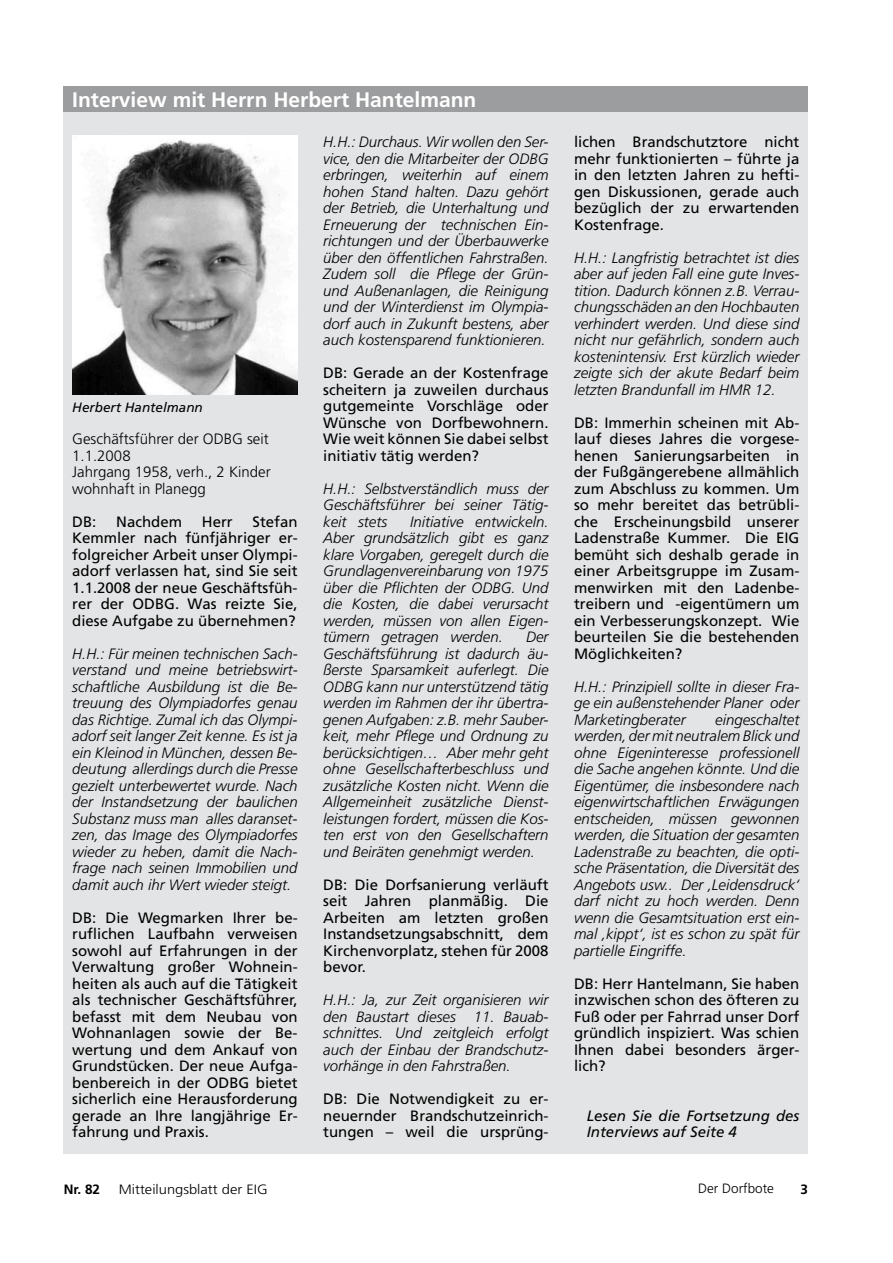
<style>
.page{position:relative;width:893px;height:1263px;background:#fff}
.page>*{position:absolute;margin:0;border:0;box-sizing:border-box;transform-origin:0 0}
.t1{font:700 21px "Frutiger";color:#fff}
.t2{font:italic 300 15px/16.5px "Frutiger";color:#000;text-align:justify}
.t3{font:15px/16.5px "Frutiger";color:#000;text-align:justify}
.t4{font:300 15px/16.5px "Frutiger";color:#000}
.t5{font:italic 15px/16.5px "Frutiger";color:#000}
.t6{font:300 13.5px "Frutiger";color:#000;scale:1.09 1}
.t7{font:italic 13.5px "Frutiger";color:#000}
.t8{font:300 13.5px "Frutiger";color:#000}
.t9{font:700 13.5px "Frutiger";color:#000}
</style>
<div class="page">
<div style="left:64px;top:86px;width:744px;height:1068px;background:#e3e4e5"></div>
<div style="left:64px;top:86px;width:744px;height:26px;background:#9c9d9f"></div>
<img style="left:72px;top:135px;width:226px;height:260px">
<h1 class="t1" style="left:72px;top:88px;width:406px">Interview mit Herrn Herbert Hantelmann</h1>
<p class="t7" style="left:72px;top:399px;width:132px">Herbert Hantelmann</p>
<p class="t4" style="left:72px;top:431px;width:200px">Geschäftsführer der ODBG seit<br>1.1.2008<br>Jahrgang 1958, verh., 2 Kinder wohnhaft in Planegg</p>
<p class="t3" style="left:72px;top:513px;width:227px;text-indent:180px">Stefan Kemmler nach fünfjähriger er&shy;folgreicher Arbeit unser Olympi&shy;adorf verlassen hat, sind Sie seit 1.1.2008 der neue Geschäftsfüh&shy;rer der ODBG. Was reizte Sie, diese Aufgabe zu übernehmen?</p>
<p class="t2" style="left:72px;top:645px;width:227px">H.H.: Für meinen technischen Sach&shy;verstand und meine betriebswirt&shy;schaftliche Ausbildung ist die Be&shy;treuung des Olympiadorfes genau das Richtige. Zumal ich das Olympi&shy;adorf seit langer Zeit kenne. Es ist ja ein Kleinod in München, dessen Be&shy;deutung allerdings durch die Presse gezielt unterbewertet wurde. Nach der Instandsetzung der baulichen Substanz muss man alles daranset&shy;zen, das Image des Olympiadorfes wieder zu heben, damit die Nach&shy;frage nach seinen Immobilien und damit auch ihr Wert wieder steigt.</p>
<p class="t3" style="left:72px;top:909px;width:227px">DB: Die Wegmarken Ihrer be&shy;ruflichen Laufbahn verweisen sowohl auf Erfahrungen in der Verwaltung großer Wohnein&shy;heiten als auch auf die Tätigkeit als technischer Geschäftsführer, befasst mit dem Neubau von Wohnanlagen sowie der Be&shy;wertung und dem Ankauf von Grundstücken. Der neue Aufga&shy;benbereich in der ODBG bietet sicherlich eine Herausforderung gerade an Ihre langjährige Er&shy;fahrung und Praxis.</p>
<p class="t3" style="left:72px;top:513px;width:26px">DB:</p>
<p class="t3" style="left:116px;top:513px;width:67px">Nachdem</p>
<p class="t3" style="left:202px;top:513px;width:32px">Herr</p>
<p class="t2" style="left:323px;top:134px;width:227px">H.H.: Durchaus. Wir wollen den Ser&shy;vice, den die Mitarbeiter der ODBG erbringen, weiterhin auf einem hohen Stand halten. Dazu gehört der Betrieb, die Unterhaltung und Erneuerung der technischen Ein&shy;richtungen und der Überbauwerke über den öffentlichen Fahrstraßen.<br>Zudem soll die Pflege der Grün&shy;und Außenanlagen, die Reinigung und der Winterdienst im Olympia&shy;dorf auch in Zukunft bestens, aber auch kostensparend funktionieren.</p>
<p class="t3" style="left:323px;top:365px;width:227px">DB: Gerade an der Kostenfrage scheitern ja zuweilen durchaus gutgemeinte Vorschläge oder Wünsche von Dorfbewohnern.<br>Wie weit können Sie dabei selbst initiativ tätig werden?</p>
<p class="t2" style="left:323px;top:480px;width:227px">H.H.: Selbstverständlich muss der Geschäftsführer bei seiner Tätig&shy;keit stets</p>
<p class="t2" style="left:323px;top:513px;width:227px;text-indent:87px">Initiative entwickeln.<br>Aber grundsätzlich gibt es ganz klare Vorgaben, geregelt durch die Grundlagenvereinbarung von 1975 über die Pflichten der ODBG. Und die Kosten, die dabei verursacht werden, müssen von allen Eigen&shy;tümern getragen werden.</p>
<p class="t2" style="left:323px;top:629px;width:227px;text-indent:203px">Der Geschäftsführung ist dadurch äu&shy;ßerste Sparsamkeit auferlegt. Die ODBG kann nur unterstützend tätig werden im Rahmen der ihr übertra&shy;genen Aufgaben: z.B. mehr Sauber&shy;keit, mehr Pflege und Ordnung zu berücksichtigen… Aber mehr geht ohne Gesellschafterbeschluss und zusätzliche Kosten nicht. Wenn die Allgemeinheit zusätzliche Dienst&shy;leistungen fordert, müssen die Kos&shy;ten erst von den Gesellschaftern und Beiräten genehmigt werden.</p>
<p class="t3" style="left:323px;top:876px;width:227px">DB: Die Dorfsanierung verläuft seit Jahren planmäßig. Die Arbeiten am letzten großen Instandsetzungsabschnitt, dem Kirchenvorplatz, stehen für 2008 bevor.</p>
<p class="t2" style="left:323px;top:992px;width:227px">H.H.: Ja, zur Zeit organisieren wir den Baustart dieses 11. Bauab&shy;schnittes. Und zeitgleich erfolgt auch der Einbau der Brandschutz&shy;vorhänge in den Fahrstraßen.</p>
<p class="t3" style="left:323px;top:1091px;width:227px">DB: Die Notwendigkeit zu er&shy;neuernder Brandschutzeinrich&shy;tungen – weil die ursprüng-</p>
<p class="t3" style="left:574px;top:134px;width:227px">lichen Brandschutztore nicht mehr funktionierten – führte ja in den letzten Jahren zu hefti&shy;gen Diskussionen, gerade auch bezüglich der zu erwartenden Kostenfrage.</p>
<p class="t2" style="left:574px;top:249px;width:227px">H.H.: Langfristig betrachtet ist dies aber auf jeden Fall eine gute Inves&shy;tition. Dadurch können z.B. Verrau&shy;chungsschäden an den Hochbauten verhindert werden. Und diese sind nicht nur gefährlich, sondern auch kostenintensiv. Erst kürzlich wieder zeigte sich der akute Bedarf beim letzten Brandunfall im HMR 12.</p>
<p class="t3" style="left:574px;top:414px;width:227px">DB: Immerhin scheinen mit Ab&shy;lauf dieses Jahres die vorgese&shy;henen Sanierungsarbeiten in der Fußgängerebene allmählich zum Abschluss zu kommen. Um so mehr bereitet das betrübli&shy;che Erscheinungsbild unserer Ladenstraße Kummer. Die EIG bemüht sich deshalb gerade in einer Arbeitsgruppe im Zusam&shy;menwirken mit den Ladenbe&shy;treibern und -eigentümern um ein Verbesserungskonzept. Wie beurteilen Sie die bestehenden Möglichkeiten?</p>
<p class="t2" style="left:574px;top:678px;width:227px">H.H.: Prinzipiell sollte in dieser Fra&shy;ge ein außenstehender Planer oder Marketingberater</p>
<p class="t2" style="left:574px;top:711px;width:227px;text-indent:141px">eingeschaltet werden, der mit neutralem Blick und ohne Eigeninteresse professionell die Sache angehen könnte. Und die Eigentümer, die insbesondere nach eigenwirtschaftlichen Erwägungen entscheiden, müssen gewonnen werden, die Situation der gesamten Ladenstraße zu beachten, die opti&shy;sche Präsentation, die Diversität des Angebots usw.. Der ‚Leidensdruck‘ darf nicht zu hoch werden. Denn wenn die Gesamtsituation erst ein&shy;mal ‚kippt‘, ist es schon zu spät für partielle Eingriffe.</p>
<p class="t3" style="left:574px;top:975px;width:227px">DB: Herr Hantelmann, Sie haben inzwischen schon des öfteren zu Fuß oder per Fahrrad unser Dorf gründlich inspiziert. Was schien Ihnen dabei besonders ärger&shy;lich?</p>
<p class="t5" style="left:587px;top:1107px;width:214px">Lesen Sie die Fortsetzung des<br>Interviews auf Seite 4</p>
<p class="t9" style="left:64px;top:1181px;width:38px">Nr. 82</p>
<p class="t6" style="left:119px;top:1181px;width:138px">Mitteilungsblatt der EIG</p>
<p class="t8" style="left:698px;top:1181px;width:77px">Der Dorfbote</p>
<p class="t9" style="left:800px;top:1181px;width:9px">3</p>
</div>
